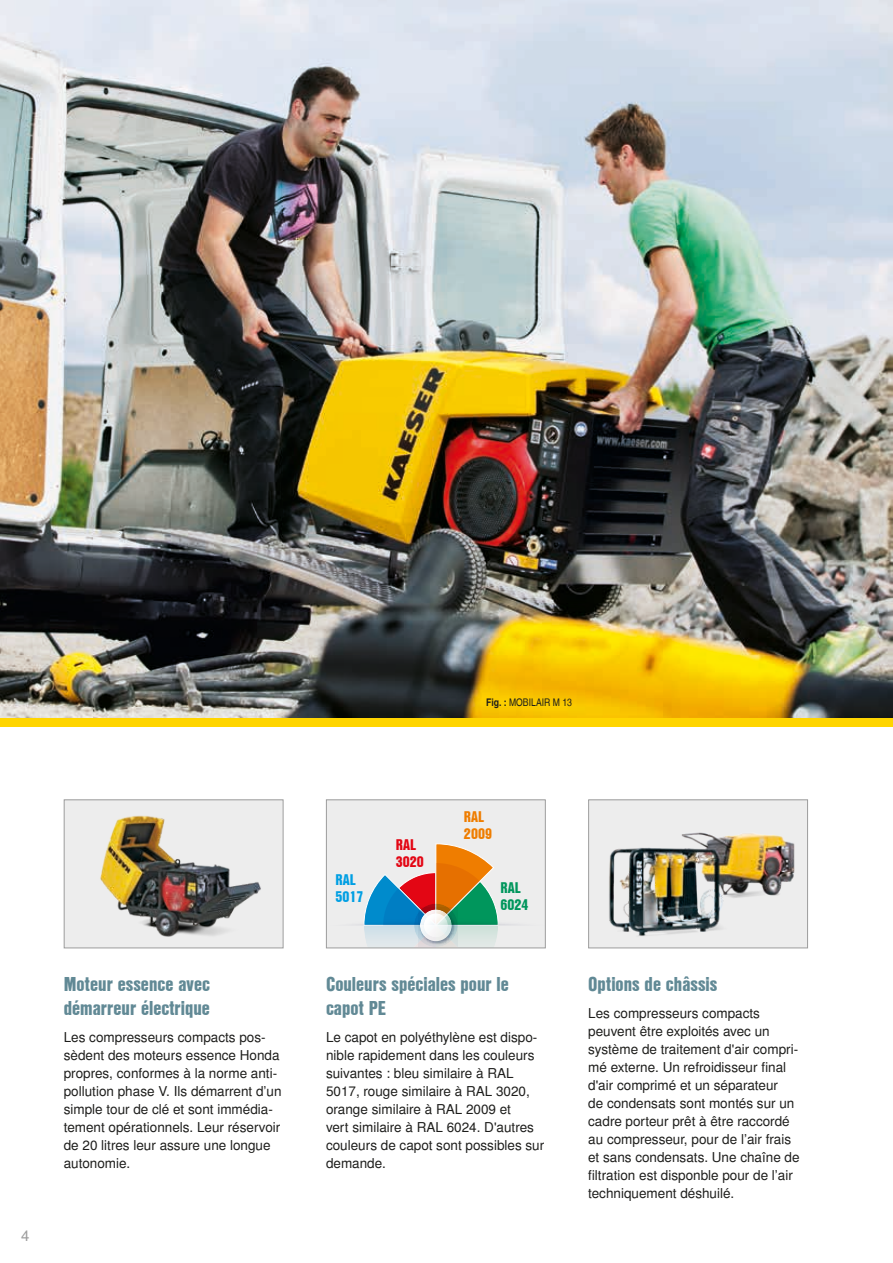
<style>
.page{position:relative;width:893px;height:1263px;background:#fff}
.page>*{position:absolute;margin:0;border:0;box-sizing:border-box;transform-origin:0 0}
.t1{font:19.5px/24px "Nimbus San L Bla Con";color:#618995}
.t2{font:15px/16.5px "Nimbus San L Bla Con";color:#009fe3}
.t3{font:15px/16.5px "Nimbus San L Bla Con";color:#e30614}
.t4{font:15px/16.5px "Nimbus San L Bla Con";color:#ef7d00}
.t5{font:15px/16.5px "Nimbus San L Bla Con";color:#00965c}
.t6{font:15px "Nimbus San L";color:#9d9d9d}
.t7{font:13.5px/18px "Nimbus San L";color:#1d1d1b}
.t8{font:10.5px "Nimbus San L Reg Con";color:#1d1d1b}
.s1{font-family:"Nimbus San L Bol Con"}
</style>
<div class="page">
<img style="left:66px;top:801px;width:215px;height:145px">
<div style="left:64px;top:799px;width:219px;height:149px;border:1px solid #9d9d9d"></div>
<img style="left:590px;top:801px;width:216px;height:143px">
<div style="left:588px;top:799px;width:220px;height:149px;border:1px solid #9d9d9d"></div>
<img style="left:0;top:0;width:893px;height:719px">
<div style="left:0;top:719px;width:893px;height:8px;background:#ffd500"></div>
<div style="left:326px;top:800px;width:219px;height:148px;background:#ededed"></div>
<svg style="left:358px;top:843px;width:157px;height:103px"></svg>
<svg style="left:414px;top:903px;width:44px;height:44px"></svg>
<svg style="left:418px;top:907px;width:39px;height:39px"></svg>
<svg style="left:420px;top:909px;width:32px;height:32px"></svg>
<svg style="left:424px;top:913px;width:24px;height:24px"></svg>
<div style="left:326px;top:799px;width:220px;height:149px;border:1px solid #9d9d9d"></div>
<p class="t6" style="left:21px;top:1226px;width:10px">4</p>
<h1 class="t1" style="left:64px;top:972px;width:148px">Moteur essence avec démarreur électrique</h1>
<p class="t7" style="left:64px;top:1029px;width:219px">Les compresseurs compacts pos&shy;sèdent des moteurs essence Honda propres, conformes à la norme anti&shy;pollution phase V. Ils démarrent d’un simple tour de clé et sont immédia&shy;tement opérationnels. Leur réservoir de 20 litres leur assure une longue autonomie.</p>
<p class="t8" style="left:486px;top:696px;width:87px"><span class="s1">Fig. :</span> MOBILAIR M 13</p>
<p class="t2" style="left:336px;top:871px;width:30px">RAL<br>5017</p>
<p class="t3" style="left:396px;top:836px;width:30px">RAL<br>3020</p>
<p class="t4" style="left:464px;top:808px;width:30px">RAL<br>2009</p>
<p class="t5" style="left:500px;top:879px;width:30px">RAL<br>6024</p>
<h1 class="t1" style="left:326px;top:972px;width:184px">Couleurs spéciales pour le capot PE</h1>
<p class="t7" style="left:326px;top:1029px;width:220px">Le capot en polyéthylène est dispo&shy;nible rapidement dans les couleurs suivantes : bleu similaire à RAL<br>5017, rouge similaire à RAL 3020, orange similaire à RAL 2009 et<br>vert similaire à RAL 6024. D'autres couleurs de capot sont possibles sur demande.</p>
<h1 class="t1" style="left:588px;top:972px;width:131px">Options de châssis</h1>
<p class="t7" style="left:588px;top:1005px;width:213px">Les compresseurs compacts peuvent être exploités avec un système de traitement d'air compri&shy;mé externe. Un refroidisseur final d'air comprimé et un séparateur<br>de condensats sont montés sur un cadre porteur prêt à être raccordé au compresseur, pour de l’air frais et sans condensats. Une chaîne de filtration est disponble pour de l’air techniquement déshuilé.</p>
</div>
